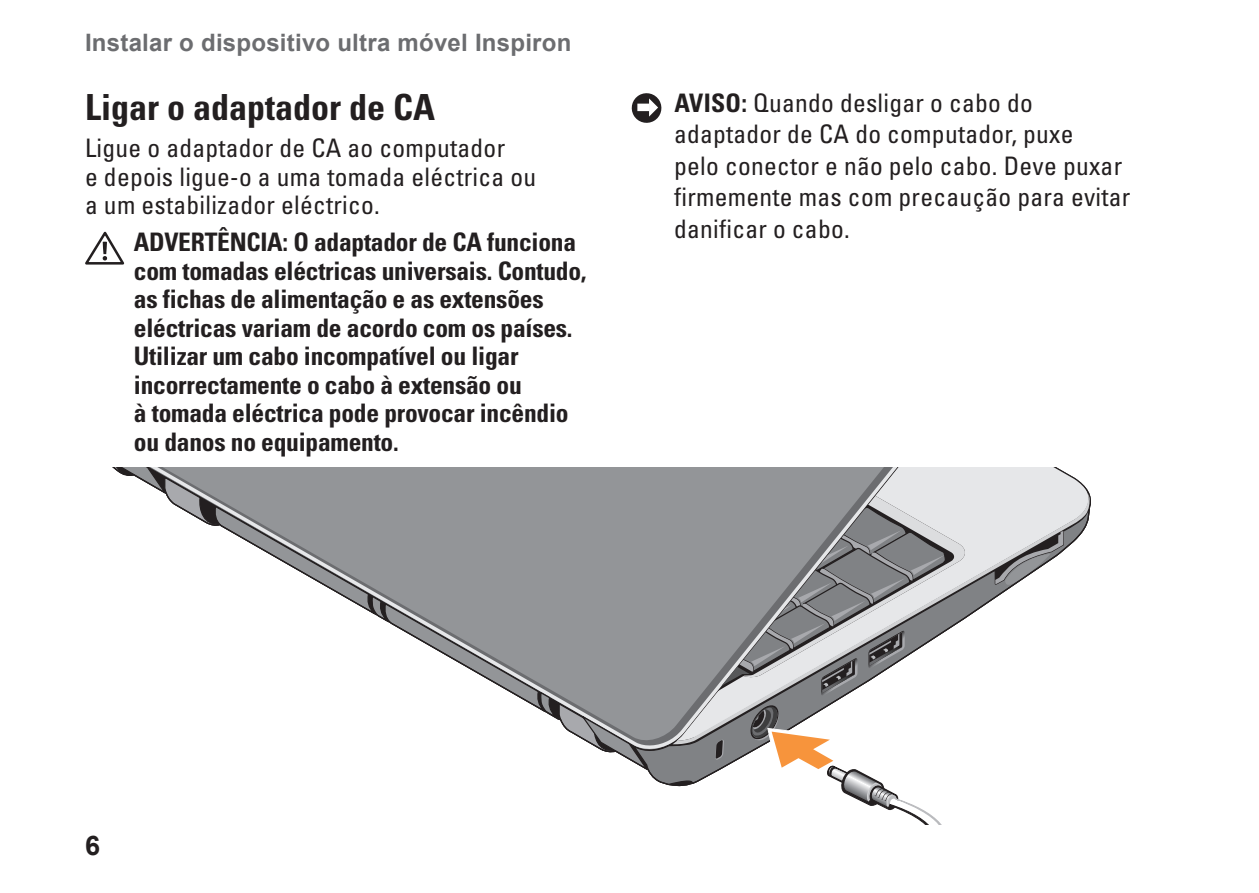
<style>
.page{position:relative;width:1259px;height:893px;background:#fff}
.page>*{position:absolute;margin:0;border:0;box-sizing:border-box;transform-origin:0 0}
.t1{font:700 condensed 36px "Univers";color:#231f20}
.t2{font:700 27px "Arial";color:#231f20}
.t3{font:700 condensed 25.5px/28.5px "Univers";letter-spacing:-.01em;color:#231f20}
.t4{font:condensed 25.5px/31.5px "Univers";letter-spacing:.01em;color:#231f20}
.t5{font:700 24px "Arial";letter-spacing:.01em;color:#6c6d70}
.s1{font-weight:700}
</style>
<div class="page">
<svg style="left:85px;top:232px;width:40px;height:33px"></svg>
<svg style="left:631px;top:93px;width:31px;height:30px"></svg>
<div style="left:637px;top:104px;width:12px;height:7px;background:#fff"></div>
<svg style="left:113px;top:468px;width:978px;height:318px"></svg>
<svg style="left:672px;top:493px;width:418px;height:251px"></svg>
<svg style="left:746px;top:703px;width:216px;height:122px"></svg>
<p class="t5" style="left:85px;top:27px;width:488px">Instalar o dispositivo ultra móvel Inspiron</p>
<h1 class="t1" style="left:85px;top:85px;width:351px">Ligar o adaptador de CA</h1>
<p class="t4" style="left:85px;top:133px;width:452px;line-height:28.5px">Ligue o adaptador de CA ao computador<br>e depois ligue-o a uma tomada eléctrica ou a um estabilizador eléctrico.</p>
<p class="t3" style="left:134px;top:228px;width:454px">ADVERTÊNCIA: O adaptador de CA funciona com tomadas eléctricas universais. Contudo, as fichas de alimentação e as extensões eléctricas variam de acordo com os países.<br>Utilizar um cabo incompatível ou ligar incorrectamente o cabo à extensão ou<br>à tomada eléctrica pode provocar incêndio ou danos no equipamento.</p>
<p class="t4" style="left:674px;top:87px;width:458px"><span class="s1">AVISO:</span> Quando desligar o cabo do adaptador de CA do computador, puxe<br>pelo conector e não pelo cabo. Deve puxar firmemente mas com precaução para evitar danificar o cabo.</p>
<p class="t2" style="left:85px;top:827px;width:17px">6</p>
</div>
